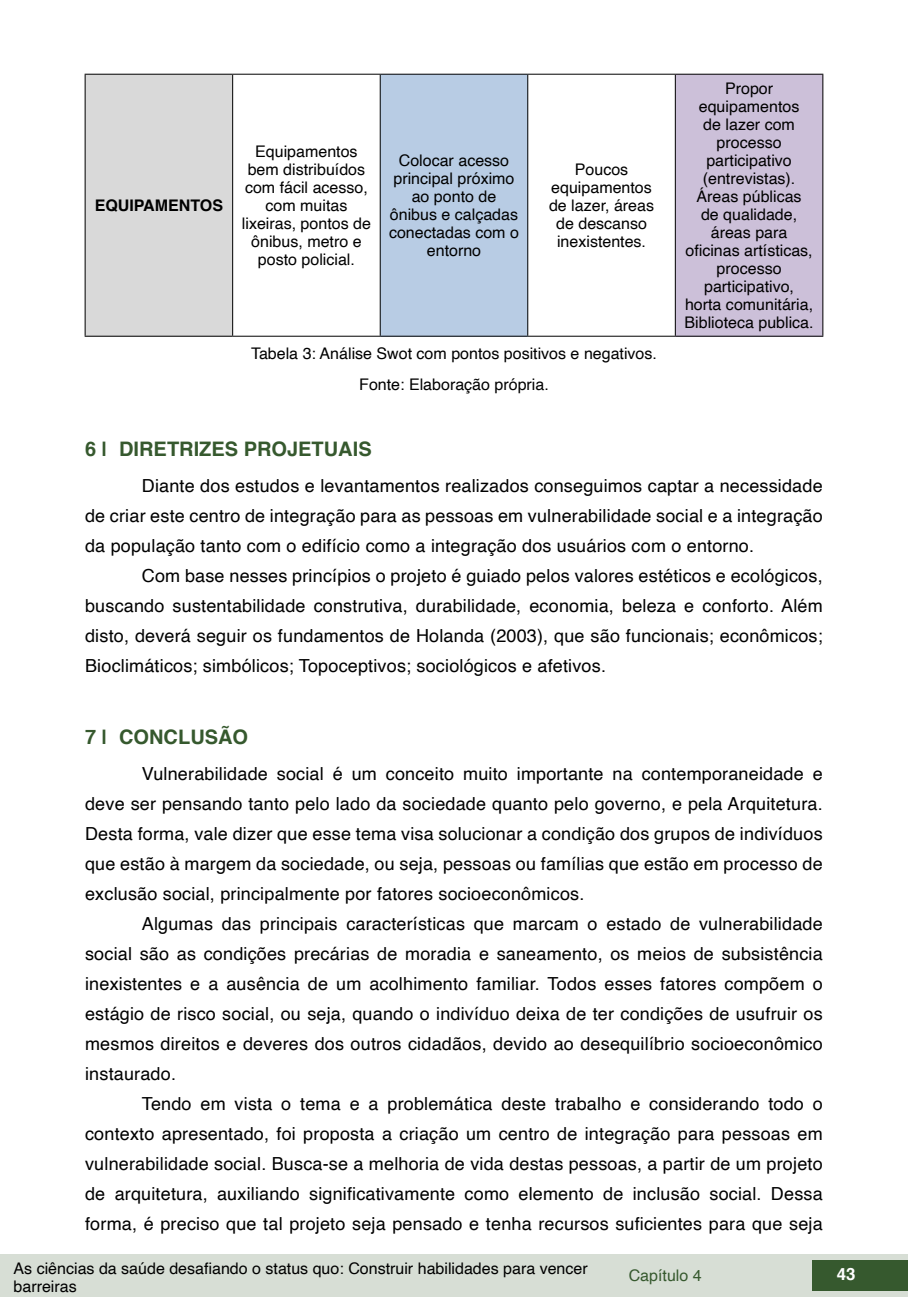
<style>
.page{position:relative;width:908px;height:1304px;background:#fff}
.page>*{position:absolute;margin:0;border:0;box-sizing:border-box;transform-origin:0 0}
.t1{font:700 20px "Helvetica";color:#36592e}
.t2{font:18px/30px "Helvetica";letter-spacing:.01em;color:#000;text-align:justify}
.t3{font:700 16.8px "Helvetica";color:#fff}
.t4{font:16px/18px "Helvetica";color:#000;text-align:center}
.t5{font:700 16px "Helvetica";color:#000}
.t6{font:16px "Helvetica";color:#36592e}
</style>
<div class="page">
<div style="left:0;top:1254px;width:906px;height:43px;background:#d7ded5"></div>
<div style="left:812px;top:1261px;width:95px;height:30px;background:#36592e"></div>
<div style="left:85px;top:74px;width:147px;height:262px;background:#d9d9d9"></div>
<div style="left:380px;top:74px;width:147px;height:262px;background:#b8cce4"></div>
<div style="left:675px;top:74px;width:147px;height:262px;background:#ccc0d9"></div>
<hr style="left:85px;top:74px;width:147px;height:1px;background:#000">
<hr style="left:85px;top:75px;width:1px;height:261px;background:#000">
<hr style="left:232px;top:74px;width:148px;height:1px;background:#000">
<hr style="left:232px;top:75px;width:1px;height:261px;background:#000">
<hr style="left:380px;top:74px;width:147px;height:1px;background:#000">
<hr style="left:379px;top:75px;width:1px;height:261px;background:#000">
<hr style="left:527px;top:74px;width:148px;height:1px;background:#000">
<hr style="left:527px;top:75px;width:1px;height:261px;background:#000">
<hr style="left:675px;top:74px;width:148px;height:1px;background:#000">
<hr style="left:674px;top:75px;width:1px;height:261px;background:#000">
<hr style="left:822px;top:75px;width:1px;height:261px;background:#000">
<hr style="left:85px;top:336px;width:147px;height:1px;background:#000">
<hr style="left:232px;top:336px;width:148px;height:1px;background:#000">
<hr style="left:380px;top:336px;width:147px;height:1px;background:#000">
<hr style="left:527px;top:336px;width:148px;height:1px;background:#000">
<hr style="left:675px;top:336px;width:148px;height:1px;background:#000">
<p class="t5" style="left:95px;top:193px;width:130px">EQUIPAMENTOS</p>
<p class="t4" style="left:242px;top:143px;width:130px">Equipamentos bem distribuídos com fácil acesso, com muitas lixeiras, pontos de ônibus, metro e posto policial.</p>
<p class="t4" style="left:389px;top:152px;width:131px">Colocar acesso principal próximo ao ponto de ônibus e calçadas conectadas com o entorno</p>
<p class="t4" style="left:548px;top:161px;width:106px">Poucos equipamentos de lazer, áreas de descanso inexistentes.</p>
<p class="t4" style="left:251px;top:339px;width:407px;line-height:30.6px">Tabela 3: Análise Swot com pontos positivos e negativos.<br>Fonte: Elaboração própria.</p>
<p class="t4" style="left:684px;top:80px;width:130px">Propor equipamentos<br>de lazer com processo participativo (entrevistas).<br>Áreas públicas<br>de qualidade, áreas para oficinas artísticas, processo participativo, horta comunitária,<br>Biblioteca publica.</p>
<p class="t1" style="left:85px;top:433px;width:288px">6 | DIRETRIZES PROJETUAIS</p>
<p class="t2" style="left:85px;top:471px;width:738px;text-indent:57px">Diante dos estudos e levantamentos realizados conseguimos captar a necessidade de criar este centro de integração para as pessoas em vulnerabilidade social e a integração da população tanto com o edifício como a integração dos usuários com o entorno.</p>
<p class="t2" style="left:85px;top:561px;width:738px;text-indent:57px">Com base nesses princípios o projeto é guiado pelos valores estéticos e ecológicos, buscando sustentabilidade construtiva, durabilidade, economia, beleza e conforto. Além disto, deverá seguir os fundamentos de Holanda (2003), que são funcionais; econômicos; Bioclimáticos; simbólicos; Topoceptivos; sociológicos e afetivos.</p>
<p class="t1" style="left:85px;top:721px;width:164px">7 | CONCLUSÃO</p>
<p class="t2" style="left:85px;top:759px;width:738px;text-indent:57px">Vulnerabilidade social é um conceito muito importante na contemporaneidade e deve ser pensando tanto pelo lado da sociedade quanto pelo governo, e pela Arquitetura.<br>Desta forma, vale dizer que esse tema visa solucionar a condição dos grupos de indivíduos que estão à margem da sociedade, ou seja, pessoas ou famílias que estão em processo de exclusão social, principalmente por fatores socioeconômicos.</p>
<p class="t2" style="left:85px;top:909px;width:738px;text-indent:57px">Algumas das principais características que marcam o estado de vulnerabilidade social são as condições precárias de moradia e saneamento, os meios de subsistência inexistentes e a ausência de um acolhimento familiar. Todos esses fatores compõem o estágio de risco social, ou seja, quando o indivíduo deixa de ter condições de usufruir os mesmos direitos e deveres dos outros cidadãos, devido ao desequilíbrio socioeconômico instaurado.</p>
<p class="t2" style="left:85px;top:1089px;width:738px;text-indent:57px">Tendo em vista o tema e a problemática deste trabalho e considerando todo o contexto apresentado, foi proposta a criação um centro de integração para pessoas em vulnerabilidade social. Busca-se a melhoria de vida destas pessoas, a partir de um projeto de arquitetura, auxiliando significativamente como elemento de inclusão social. Dessa forma, é preciso que tal projeto seja pensado e tenha recursos suficientes para que seja</p>
<p class="t4" style="left:14px;top:1260px;width:575px;text-align:left">As ciências da saúde desafiando o status quo: Construir habilidades para vencer barreiras</p>
<p class="t6" style="left:628px;top:1263px;width:74px">Capítulo 4</p>
<p class="t3" style="left:836px;top:1261px;width:20px">43</p>
</div>
